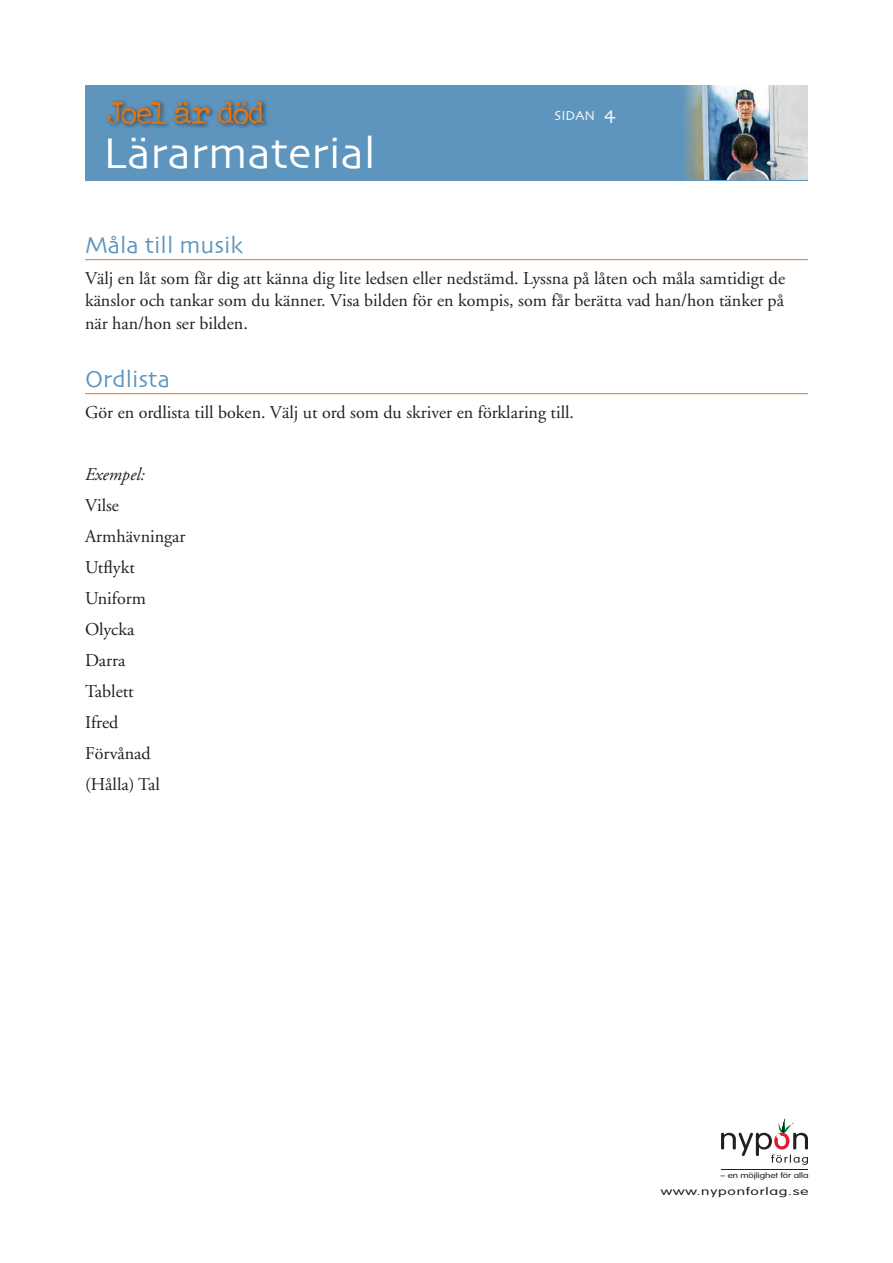
<style>
.page{position:relative;width:893px;height:1263px;background:#fff}
.page>*{position:absolute;margin:0;border:0;box-sizing:border-box;transform-origin:0 0}
.t1{font:45px "Skia";color:#fff}
.t2{font:28.95px "John Doe";letter-spacing:-.015em;color:#de761b}
.t3{font:24px "Skia";color:#5d95bf}
.t4{font:18px/31px "Adobe Garamond";color:#231f20;text-align:justify}
.t5{font:italic 18px "Adobe Garamond";color:#231f20}
.t6{font:13.5px "Skia";color:#fff}
.t7{font:300 10.5px "VAG Rounded";letter-spacing:.05em;color:#231f20;scale:1.48 1}
.t8{font:300 7.65px "VAG Rounded";letter-spacing:-.005em;color:#231f20;scale:1.28 1}
.s1{font-size:19.5px}
</style>
<div class="page">
<div style="left:85px;top:85px;width:723px;height:95px;background:#5d95bf"></div>
<img style="left:684px;top:85px;width:124px;height:95px">
<svg style="left:721px;top:1118px;width:87px;height:47px"></svg>
<hr style="left:721px;top:1170px;width:87px;height:1px;background:#231f20">
<div style="left:105px;top:98px;width:165px;height:32px;background:#231f20;opacity:.75"></div>
<hr style="left:85px;top:259px;width:723px;height:1px;background:#de761b">
<hr style="left:85px;top:393px;width:723px;height:1px;background:#de761b">
<h2 class="t2" style="left:108px;top:92px;width:158px">Joel är död</h2>
<h1 class="t1" style="left:103px;top:126px;width:274px">Lärarmaterial</h1>
<p class="t6" style="left:555px;top:107px;width:62px">sidan <span class="s1">4</span></p>
<h3 class="t3" style="left:85px;top:231px;width:160px">Måla till musik</h3>
<p class="t4" style="left:85px;top:267px;width:702px;line-height:22.5px">Välj en låt som får dig att känna dig lite ledsen eller nedstämd. Lyssna på låten och måla samtidigt de känslor och tankar som du känner. Visa bilden för en kompis, som får berätta vad han/hon tänker på när han/hon ser bilden.</p>
<h3 class="t3" style="left:85px;top:365px;width:86px">Ordlista</h3>
<p class="t4" style="left:85px;top:397px;width:491px">Gör en ordlista till boken. Välj ut ord som du skriver en förklaring till.</p>
<p class="t5" style="left:85px;top:465px;width:62px">Exempel:</p>
<p class="t4" style="left:85px;top:490px;width:102px;text-align:left">Vilse<br>Armhävningar<br>Utflykt<br>Uniform<br>Olycka<br>Darra<br>Tablett<br>Ifred<br>Förvånad (Hålla) Tal</p>
<p class="t8" style="left:720px;top:1170px;width:70px">– en möjlighet för alla</p>
<p class="t7" style="left:661px;top:1185px;width:101px">www.nyponforlag.se</p>
</div>
